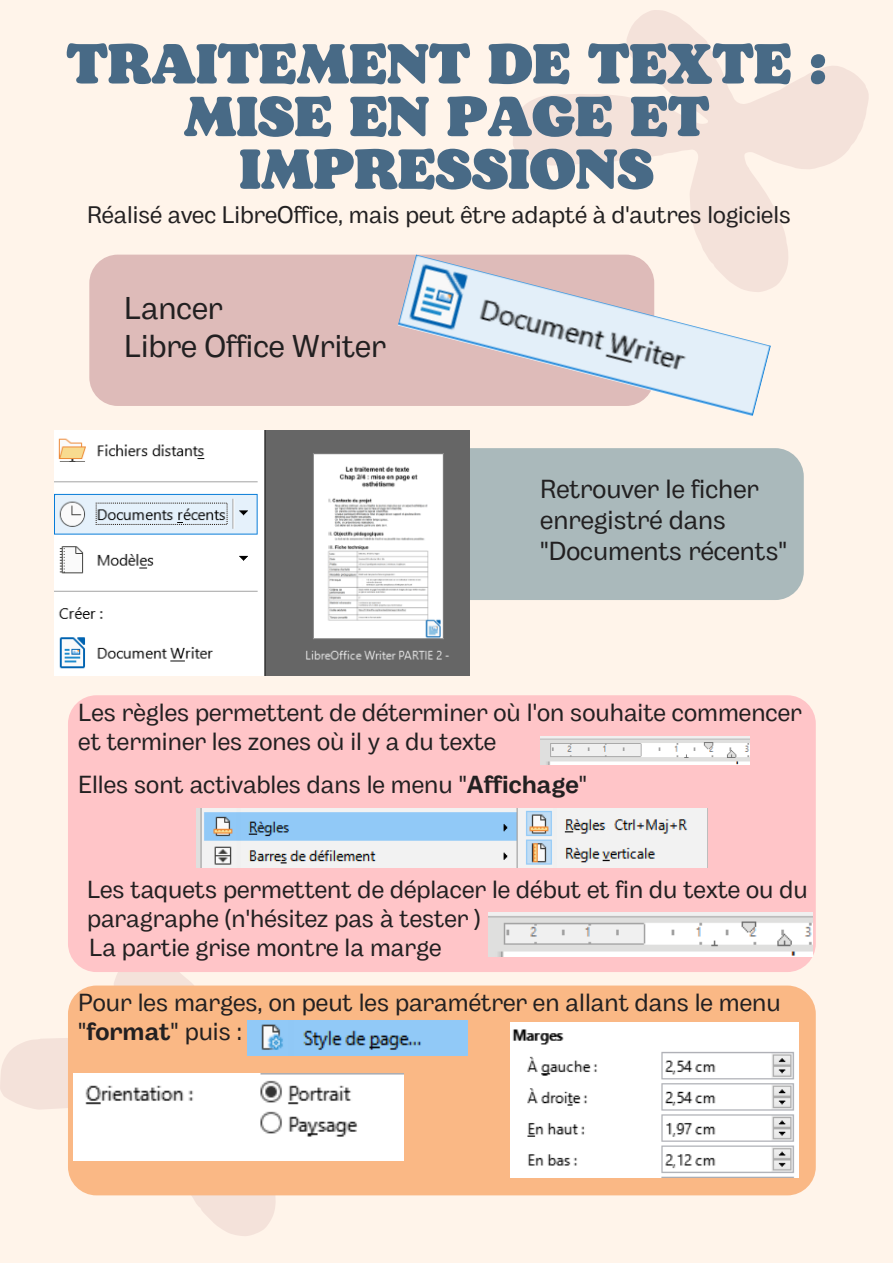
<style>
.page{position:relative;width:893px;height:1263px;background:#fff4ea}
.page>*{position:absolute;margin:0;border:0;box-sizing:border-box;transform-origin:0 0}
.t1{font:900 56.25px/52.7px "Bogart";color:#486a86;text-align:center}
.t2{font:31.5px/37.7px "Body Grotesque";color:#222021}
.t3{font:26.1px/31.2px "Body Grotesque";color:#222021}
.t4{font:24.6px/29.2px "Body Grotesque";color:#222021}
.t5{font:23.92px "Body Grotesque";color:#222021}
.s1{font-weight:700}
</style>
<div class="page">
<svg style="left:513px;top:10px;width:355px;height:278px"></svg>
<div style="left:89px;top:255px;width:565px;height:151px;background:#debbb9;border-radius:28px"></div>
<svg style="left:0;top:955px;width:356px;height:281px"></svg>
<div style="left:239px;top:448px;width:565px;height:152px;background:#aab9bb;border-radius:28px"></div>
<img style="left:398px;top:255px;width:373px;height:161px">
<img style="left:55px;top:430px;width:414px;height:245px">
<div style="left:68px;top:695px;width:748px;height:277px;background:#ffc5c8;border-radius:28px"></div>
<img style="left:540px;top:736px;width:209px;height:28px">
<img style="left:196px;top:808px;width:512px;height:59px">
<img style="left:488px;top:913px;width:324px;height:43px">
<div style="left:68px;top:985px;width:748px;height:210px;background:#fab885;border-radius:28px"></div>
<img style="left:248px;top:1021px;width:219px;height:34px">
<img style="left:74px;top:1073px;width:329px;height:88px">
<img style="left:510px;top:1022px;width:288px;height:156px">
<h1 class="t1" style="left:66px;top:40px;width:762px">TRAITEMENT DE TEXTE :<br>MISE EN PAGE ET<br>IMPRESSIONS</h1>
<p class="t5" style="left:87px;top:201px;width:705px">Réalisé avec LibreOffice, mais peut être adapté à d'autres logiciels</p>
<p class="t2" style="left:124px;top:292px;width:263px">Lancer<br>Libre Office Writer</p>
<p class="t3" style="left:540px;top:475px;width:248px">Retrouver le ficher enregistré dans "Documents récents"</p>
<p class="t4" style="left:78px;top:700px;width:725px">Les règles permettent de déterminer où l'on souhaite commencer et terminer les zones où il y a du texte</p>
<p class="t4" style="left:78px;top:772px;width:510px">Elles sont activables dans le menu "<span class="s1">Affichage</span>"</p>
<p class="t4" style="left:87px;top:876px;width:722px">Les taquets permettent de déplacer le début et fin du texte ou du paragraphe (n'hésitez pas à tester )<br>La partie grise montre la marge</p>
<p class="t4" style="left:78px;top:990px;width:704px">Pour les marges, on peut les paramétrer en allant dans le menu "<span class="s1">format</span>" puis :</p>
</div>
